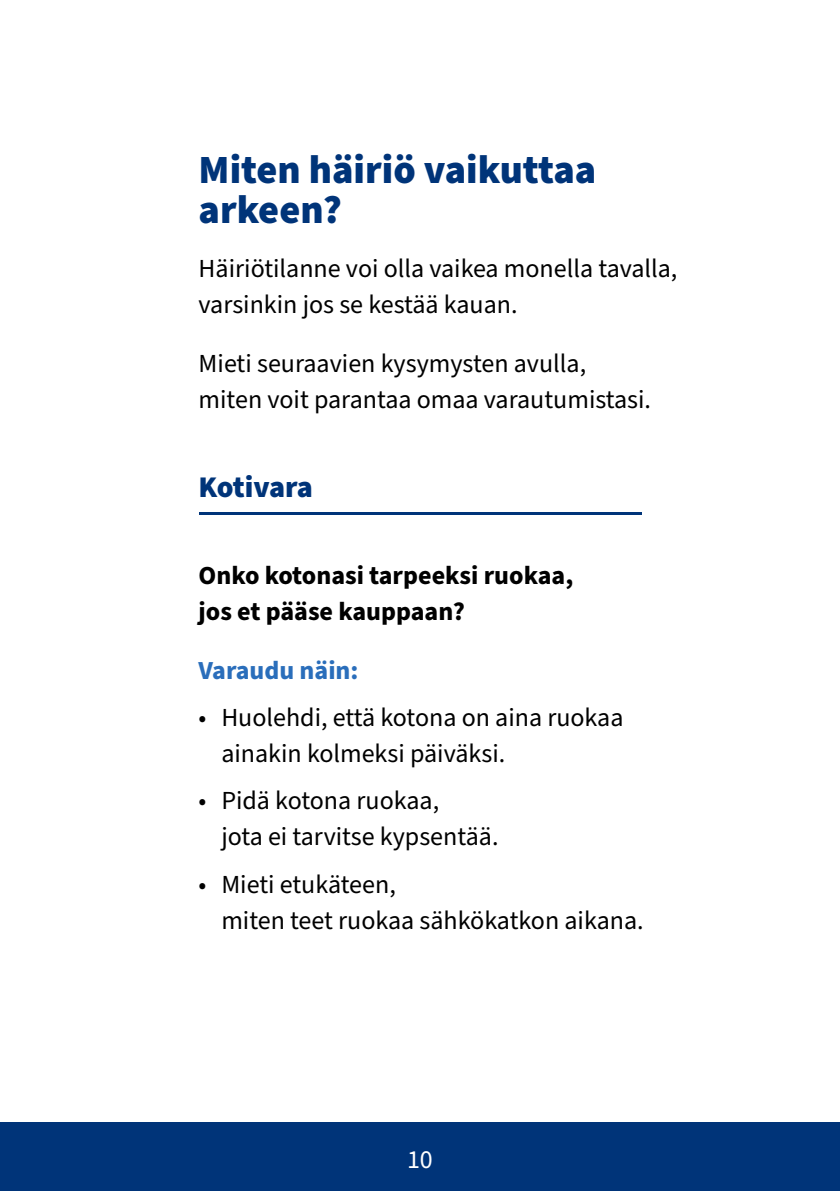
<style>
.page{position:relative;width:840px;height:1191px;background:#fff}
.page>*{position:absolute;margin:0;border:0;box-sizing:border-box;transform-origin:0 0}
.otsikko_h1{font:900 40px/40px "Source Sans Pro";color:#003479}
.valiotsikko_h2{font:900 30px "Source Sans Pro";letter-spacing:-.02em;color:#003479}
.lista_p{font:26px/36px "Source Sans Pro";color:#000}
.leipis_p{font:26px/36px "Source Sans Pro";color:#000}
.leipis_p-2{font:700 26px/36px "Source Sans Pro";color:#000}
.leipis_p-3{font:700 26px "Source Sans Pro";color:#2a6ebb}
.t1{font:26px "Source Sans Pro";color:#fff}
</style>
<div class="page">
<div style="left:0;top:1123px;width:839px;height:68px;background:#003479"></div>
<hr style="left:198px;top:512px;width:443px;height:2px;background:#003479">
<h1 class="otsikko_h1" style="left:198px;top:150px;width:399px">Miten häiriö vaikuttaa arkeen?</h1>
<p class="leipis_p" style="left:198px;top:252px;width:480px">Häiriötilanne voi olla vaikea monella tavalla, varsinkin jos se kestää kauan.</p>
<p class="leipis_p" style="left:198px;top:346px;width:453px">Mieti seuraavien kysymysten avulla, miten voit parantaa omaa varautumistasi.</p>
<h2 class="valiotsikko_h2" style="left:198px;top:466px;width:116px">Kotivara</h2>
<p class="leipis_p-2" style="left:198px;top:558px;width:376px">Onko kotonasi tarpeeksi ruokaa, jos et pääse kauppaan?</p>
<p class="leipis_p-3" style="left:198px;top:652px;width:161px">Varaudu näin:</p>
<p class="lista_p" style="left:221px;top:700px;width:403px;text-indent:-23px">• Huolehdi, että kotona on aina ruokaa ainakin kolmeksi päiväksi.</p>
<p class="lista_p" style="left:221px;top:783px;width:278px;text-indent:-23px">• Pidä kotona ruokaa,<br>jota ei tarvitse kypsentää.</p>
<p class="lista_p" style="left:221px;top:867px;width:423px;text-indent:-23px">• Mieti etukäteen,<br>miten teet ruokaa sähkökatkon aikana.</p>
<p class="t1" style="left:407px;top:1142px;width:27px">10</p>
</div>
